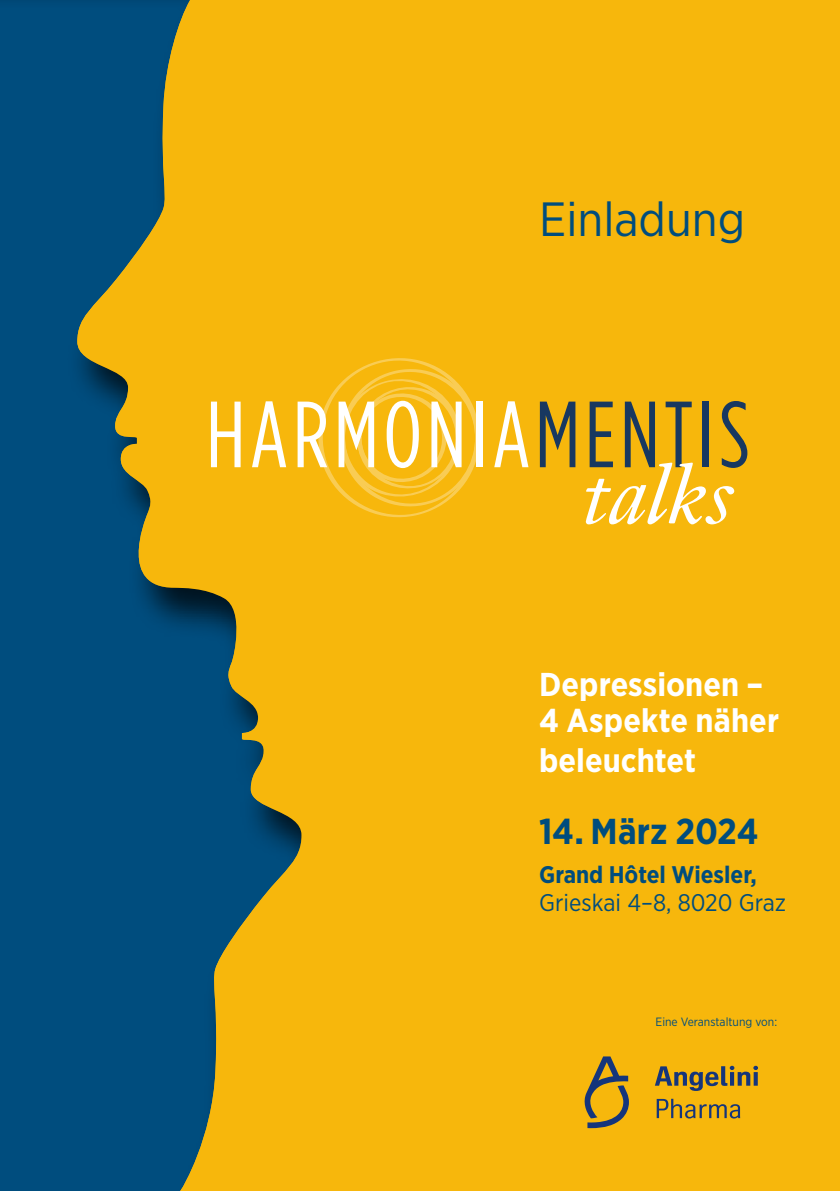
<style>
.page{position:relative;width:840px;height:1191px;background:#fff}
.page>*{position:absolute;margin:0;border:0;box-sizing:border-box;transform-origin:0 0}
.t1{font:italic 84px "Janson Text LT Std";letter-spacing:-.01em;color:#fff}
.t2{font:48px "Gotham Narrow";color:#004d7e}
.t3{font:700 36px "Gotham Narrow";color:#004d7e}
.t4{font:700 33px/36px "Gotham Narrow";color:#fff}
.t5{font:24px "Gotham Narrow";color:#004d7e}
.t6{font:700 24px "Gotham Narrow";color:#004d7e}
.t7{font:12px "Gotham Narrow";color:#004d7e}
</style>
<div class="page">
<div style="left:0;top:0;width:839px;height:1191px;background:#f7b70c"></div>
<div style="left:0;top:0;width:318px;height:1191px;background:#000;opacity:.75"></div>
<svg style="left:211px;top:401px;width:29px;height:66px"></svg>
<svg style="left:252px;top:401px;width:34px;height:66px"></svg>
<svg style="left:297px;top:358px;width:179px;height:159px"></svg>
<div style="left:476px;top:401px;width:6px;height:66px;background:#fff"></div>
<svg style="left:494px;top:401px;width:34px;height:66px"></svg>
<svg style="left:539px;top:401px;width:36px;height:66px"></svg>
<svg style="left:589px;top:401px;width:23px;height:66px"></svg>
<svg style="left:624px;top:401px;width:30px;height:66px"></svg>
<svg style="left:665px;top:401px;width:26px;height:66px"></svg>
<div style="left:702px;top:401px;width:6px;height:66px;background:#183860"></div>
<svg style="left:721px;top:401px;width:26px;height:67px"></svg>
<svg style="left:584px;top:1056px;width:44px;height:72px"></svg>
<svg style="left:655px;top:1065px;width:102px;height:26px"></svg>
<svg style="left:656px;top:1098px;width:83px;height:20px"></svg>
<h2 class="t2" style="left:539px;top:190px;width:207px">Einladung</h2>
<h1 class="t1" style="left:582px;top:442px;width:152px">talks</h1>
<p class="t4" style="left:539px;top:666px;width:241px">Depressionen –<br>4 Aspekte näher</p>
<p class="t4" style="left:539px;top:742px;width:158px">beleuchtet</p>
<p class="t3" style="left:539px;top:808px;width:221px">14. März 2024</p>
<p class="t6" style="left:539px;top:859px;width:219px">Grand Hôtel Wiesler,</p>
<p class="t5" style="left:539px;top:888px;width:248px">Grieskai 4–8, 8020 Graz</p>
<p class="t7" style="left:655px;top:1014px;width:123px">Eine Veranstaltung von:</p>
</div>
